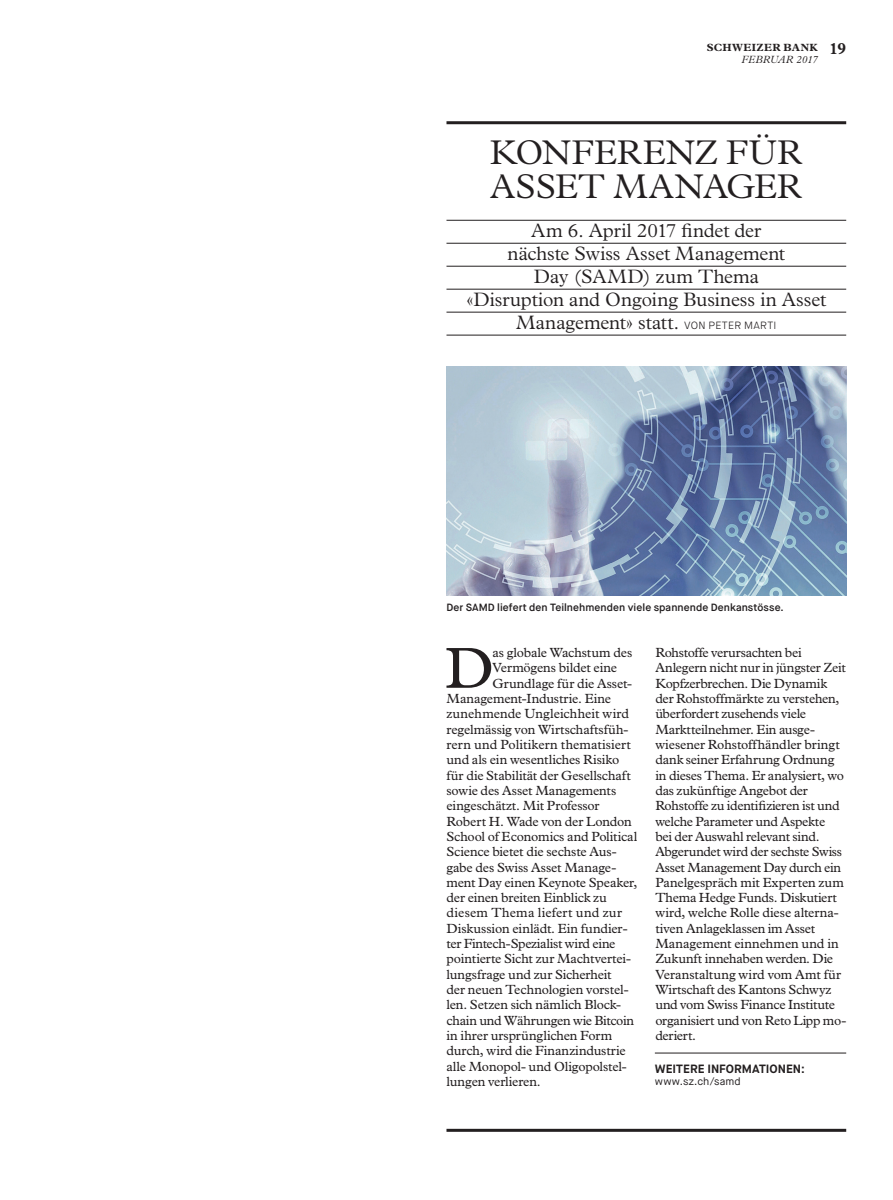
<style>
.page{position:relative;width:893px;height:1200px;background:#fff}
.page>*{position:absolute;margin:0;border:0;box-sizing:border-box;transform-origin:0 0}
.t1{font:58.2px "Plantin Std";color:#231f20}
.t2{font:300 34.5px/34.5px "Plantin Std";letter-spacing:.005em;color:#231f20}
.t3{font:300 19.5px/23px "Plantin Std";letter-spacing:-.005em;color:#231f20;text-align:center}
.t4{font:13.35px/15.3px "Plantin Std";letter-spacing:-.01em;color:#231f20}
.t5{font:13.35px "Plantin Std";letter-spacing:.015em;color:#231f20}
.t6{font:700 12px "Maison Neue";color:#231f20}
.t7{font:600 10.5px "Maison Neue";letter-spacing:.005em;color:#231f20}
.t8{font:700 10.5px/12px "Plantin Std";letter-spacing:.04em;color:#231f20}
.t9{font:10.5px "Maison Neue";letter-spacing:.01em;color:#231f20}
.s1{font-size:16.5px}
.s2{font-weight:300;font-style:italic}
.s3{font-family:"Maison Neue";font-size:10.5px}
</style>
<div class="page">
<img style="left:446px;top:366px;width:400px;height:229px">
<hr style="left:446px;top:1128px;width:400px;height:3px;background:#231f20">
<hr style="left:446px;top:121px;width:400px;height:3px;background:#231f20">
<hr style="left:446px;top:220px;width:400px;height:1px;background:#231f20">
<hr style="left:446px;top:243px;width:400px;height:1px;background:#231f20">
<hr style="left:446px;top:266px;width:400px;height:1px;background:#231f20">
<hr style="left:446px;top:289px;width:400px;height:1px;background:#231f20">
<hr style="left:446px;top:312px;width:400px;height:1px;background:#231f20">
<hr style="left:446px;top:335px;width:400px;height:1px;background:#231f20">
<hr style="left:655px;top:1052px;width:191px;height:1px;background:#231f20">
<p class="t8" style="left:741px;top:42px;width:106px;text-indent:-35px">SCHWEIZER BANK <span class="s1">19<br></span><span class="s2">FEBRUAR 2017</span></p>
<h2 class="t2" style="left:490px;top:135px;width:314px">KONFERENZ FÜR<br>ASSET MANAGER</h2>
<h3 class="t3" style="left:466px;top:219px;width:361px">Am 6. April 2017 findet der<br>nächste Swiss Asset Management<br>Day (SAMD) zum Thema<br>«Disruption and Ongoing Business in Asset<br>Management» statt. <span class="s3">VON PETER MARTI</span></h3>
<p class="t7" style="left:446px;top:600px;width:339px">Der SAMD liefert den Teilnehmenden viele spannende Denkanstösse.</p>
<h1 class="t1" style="left:445px;top:634px;width:51px">D</h1>
<p class="t4" style="left:492px;top:645px;width:141px">as globale Wachstum des</p>
<p class="t4" style="left:492px;top:660px;width:126px">Vermögens bildet eine</p>
<p class="t4" style="left:492px;top:675px;width:141px">Grundlage für die Asset-</p>
<p class="t4" style="left:446px;top:690px;width:166px">Management-Industrie. Eine</p>
<p class="t4" style="left:446px;top:706px;width:184px">zunehmende Ungleichheit wird</p>
<p class="t4" style="left:446px;top:721px;width:183px">regelmässig von Wirtschaftsfüh-</p>
<p class="t4" style="left:446px;top:736px;width:186px">rern und Politikern thematisiert</p>
<p class="t4" style="left:446px;top:752px;width:174px">und als ein wesentliches Risiko</p>
<p class="t4" style="left:446px;top:767px;width:186px">für die Stabilität der Gesellschaft</p>
<p class="t4" style="left:446px;top:782px;width:171px">sowie des Asset Managements</p>
<p class="t4" style="left:446px;top:798px;width:155px">eingeschätzt. Mit Professor</p>
<p class="t4" style="left:446px;top:813px;width:187px">Robert H. Wade von der London</p>
<p class="t4" style="left:446px;top:828px;width:192px">School of Economics and Political</p>
<p class="t4" style="left:446px;top:843px;width:172px">Science bietet die sechste Aus-</p>
<p class="t4" style="left:446px;top:859px;width:171px">gabe des Swiss Asset Manage-</p>
<p class="t4" style="left:446px;top:874px;width:192px">ment Day einen Keynote Speaker,</p>
<p class="t4" style="left:446px;top:889px;width:162px">der einen breiten Einblick zu</p>
<p class="t5" style="left:446px;top:905px;width:177px">diesem Thema liefert und zur</p>
<p class="t4" style="left:446px;top:920px;width:183px">Diskussion einlädt. Ein fundier-</p>
<p class="t4" style="left:446px;top:935px;width:170px">ter Fintech-Spezialist wird eine</p>
<p class="t4" style="left:446px;top:951px;width:186px">pointierte Sicht zur Machtvertei-</p>
<p class="t4" style="left:446px;top:966px;width:167px">lungsfrage und zur Sicherheit</p>
<p class="t4" style="left:446px;top:981px;width:184px">der neuen Technologien vorstel-</p>
<p class="t4" style="left:446px;top:996px;width:176px">len. Setzen sich nämlich Block-</p>
<p class="t4" style="left:446px;top:1012px;width:189px">chain und Währungen wie Bitcoin</p>
<p class="t4" style="left:446px;top:1027px;width:167px">in ihrer ursprünglichen Form</p>
<p class="t4" style="left:446px;top:1042px;width:181px">durch, wird die Finanzindustrie</p>
<p class="t4" style="left:446px;top:1058px;width:182px">alle Monopol- und Oligopolstel-</p>
<p class="t4" style="left:446px;top:1073px;width:96px">lungen verlieren.</p>
<p class="t4" style="left:655px;top:645px;width:192px">Rohstoffe verursachten bei<br>Anlegern nicht nur in jüngster Zeit<br>Kopfzerbrechen. Die Dynamik der Rohstoffmärkte zu verstehen, überfordert zusehends viele<br>Marktteilnehmer. Ein ausge&shy;wiesener Rohstoffhändler bringt dank seiner Erfahrung Ordnung in dieses Thema. Er analysiert, wo das zukünftige Angebot der<br>Rohstoffe zu identifizieren ist und welche Parameter und Aspekte<br>bei der Auswahl relevant sind.<br>Abgerundet wird der sechste Swiss<br>Asset Management Day durch ein<br>Panelgespräch mit Experten zum<br>Thema Hedge Funds. Diskutiert wird, welche Rolle diese alterna&shy;tiven Anlageklassen im Asset<br>Management einnehmen und in<br>Zukunft innehaben werden. Die<br>Veranstaltung wird vom Amt für<br>Wirtschaft des Kantons Schwyz und vom Swiss Finance Institute organisiert und von Reto Lipp mo&shy;deriert.</p>
<p class="t6" style="left:655px;top:1060px;width:152px">WEITERE INFORMATIONEN:</p>
<p class="t9" style="left:655px;top:1074px;width:87px">www.sz.ch/samd</p>
</div>
